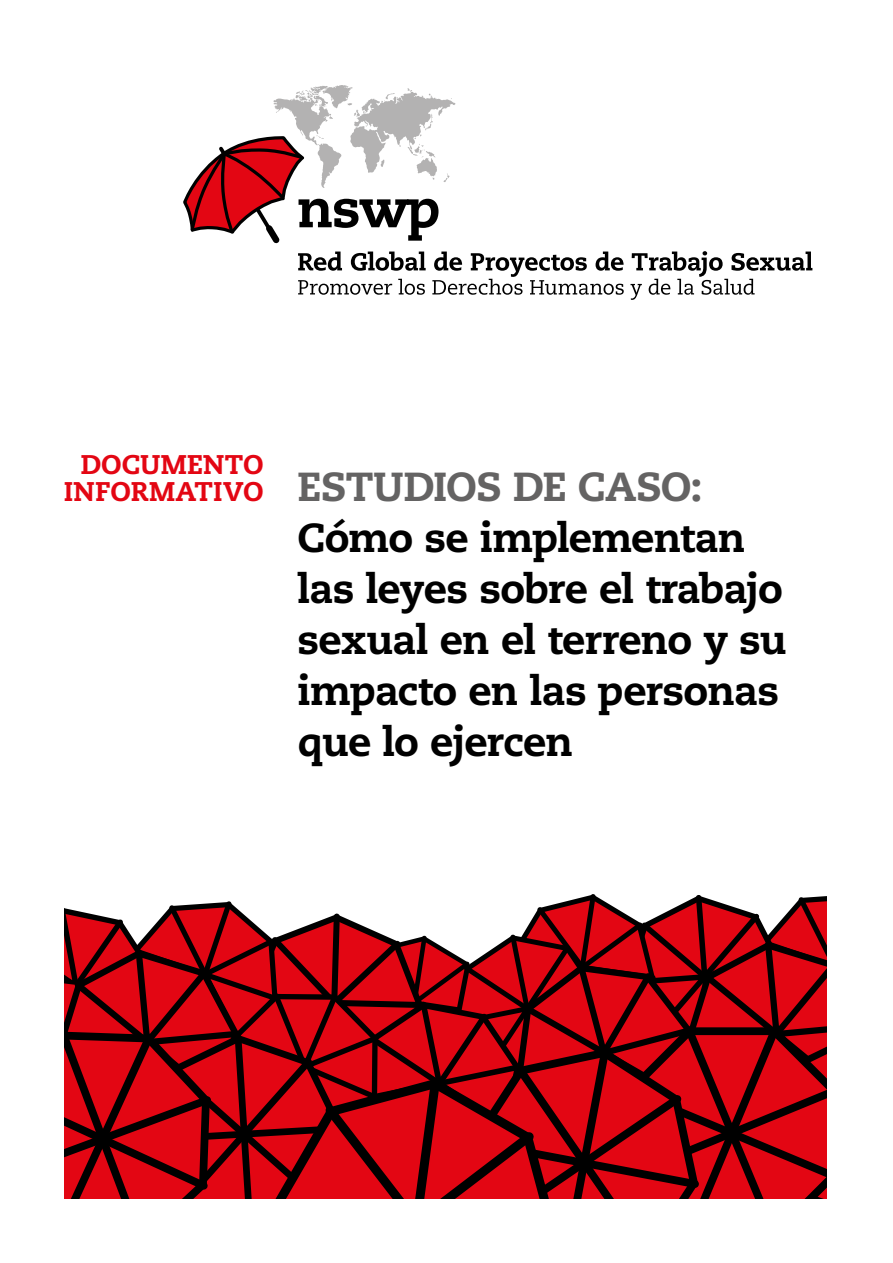
<style>
.page{position:relative;width:893px;height:1263px;background:#fff}
.page>*{position:absolute;margin:0;border:0;box-sizing:border-box;transform-origin:0 0}
.t1{font:800 40.5px/51px "Caecilia LT";letter-spacing:-.02em;color:#000}
.t2{font:800 40.5px "Caecilia LT";letter-spacing:-.015em;color:#646363}
.t3{font:800 27px/27px "Caecilia LT";letter-spacing:.005em;color:#e30613;text-align:right}
</style>
<div class="page">
<svg style="left:183px;top:85px;width:629px;height:215px"></svg>
<svg style="left:64px;top:894px;width:763px;height:305px;background:#a91921"></svg>
<p class="t3" style="left:64px;top:451px;width:201px">DOCUMENTO<br>INFORMATIVO</p>
<p class="t2" style="left:298px;top:461px;width:406px">ESTUDIOS DE CASO:</p>
<p class="t1" style="left:298px;top:512px;width:491px">Cómo se implementan las leyes sobre el trabajo sexual en el terreno y su impacto en las personas que lo ejercen</p>
</div>
